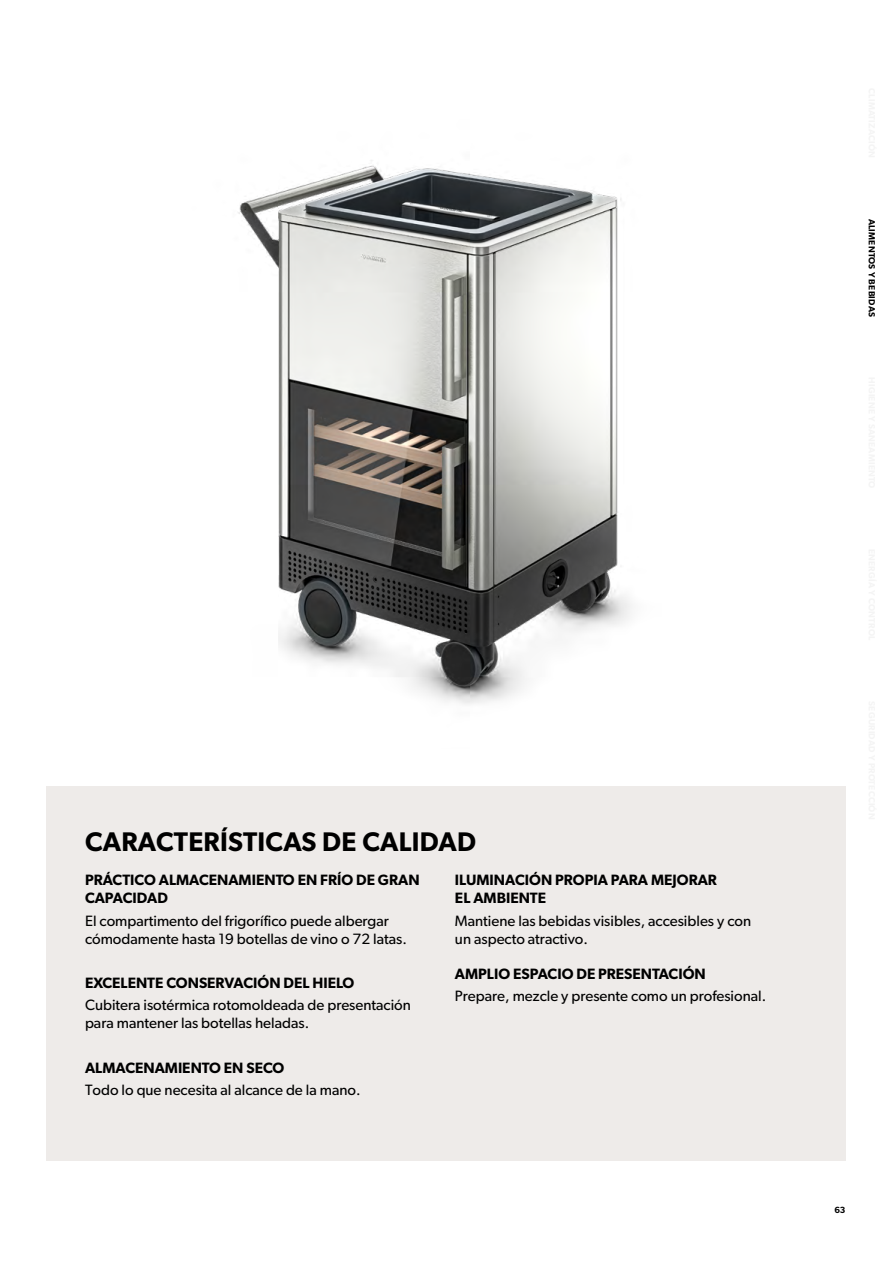
<style>
.page{position:relative;width:893px;height:1263px;background:#fff}
.page>*{position:absolute;margin:0;border:0;box-sizing:border-box;transform-origin:0 0}
.t1{font:600 27px "Gibson";letter-spacing:.01em;color:#000}
.t2{font:15px/18px "Gibson";color:#000}
.t3{font:600 15px/18px "Gibson";color:#000}
.t4{font:600 9px "Gibson";letter-spacing:.025em;color:#000}
</style>
<div class="page">
<img style="left:238px;top:160px;width:394px;height:544px">
<div style="left:47px;top:787px;width:799px;height:374px;background:#eeebe9"></div>
<p class="t4" style="left:877px;top:219px;width:100px;rotate:90deg">ALIMENTOS Y BEBIDAS</p>
<h1 class="t1" style="left:85px;top:825px;width:393px">CARACTERÍSTICAS DE CALIDAD</h1>
<p class="t3" style="left:85px;top:871px;width:336px">PRÁCTICO ALMACENAMIENTO EN FRÍO DE GRAN<br>CAPACIDAD</p>
<p class="t2" style="left:85px;top:911px;width:323px">El compartimento del frigorífico puede albergar cómodamente hasta 19 botellas de vino o 72 latas.</p>
<p class="t3" style="left:85px;top:973px;width:271px">EXCELENTE CONSERVACIÓN DEL HIELO</p>
<p class="t2" style="left:85px;top:996px;width:327px">Cubitera isotérmica rotomoldeada de presentación para mantener las botellas heladas.</p>
<p class="t3" style="left:85px;top:1058px;width:201px">ALMACENAMIENTO EN SECO</p>
<p class="t2" style="left:85px;top:1081px;width:277px">Todo lo que necesita al alcance de la mano.</p>
<p class="t3" style="left:455px;top:871px;width:263px">ILUMINACIÓN PROPIA PARA MEJORAR<br>EL AMBIENTE</p>
<p class="t2" style="left:455px;top:911px;width:298px">Mantiene las bebidas visibles, accesibles y con un aspecto atractivo.</p>
<p class="t3" style="left:455px;top:964px;width:252px">AMPLIO ESPACIO DE PRESENTACIÓN</p>
<p class="t2" style="left:455px;top:987px;width:313px">Prepare, mezcle y presente como un profesional.</p>
<p class="t4" style="left:834px;top:1204px;width:13px">63</p>
</div>
